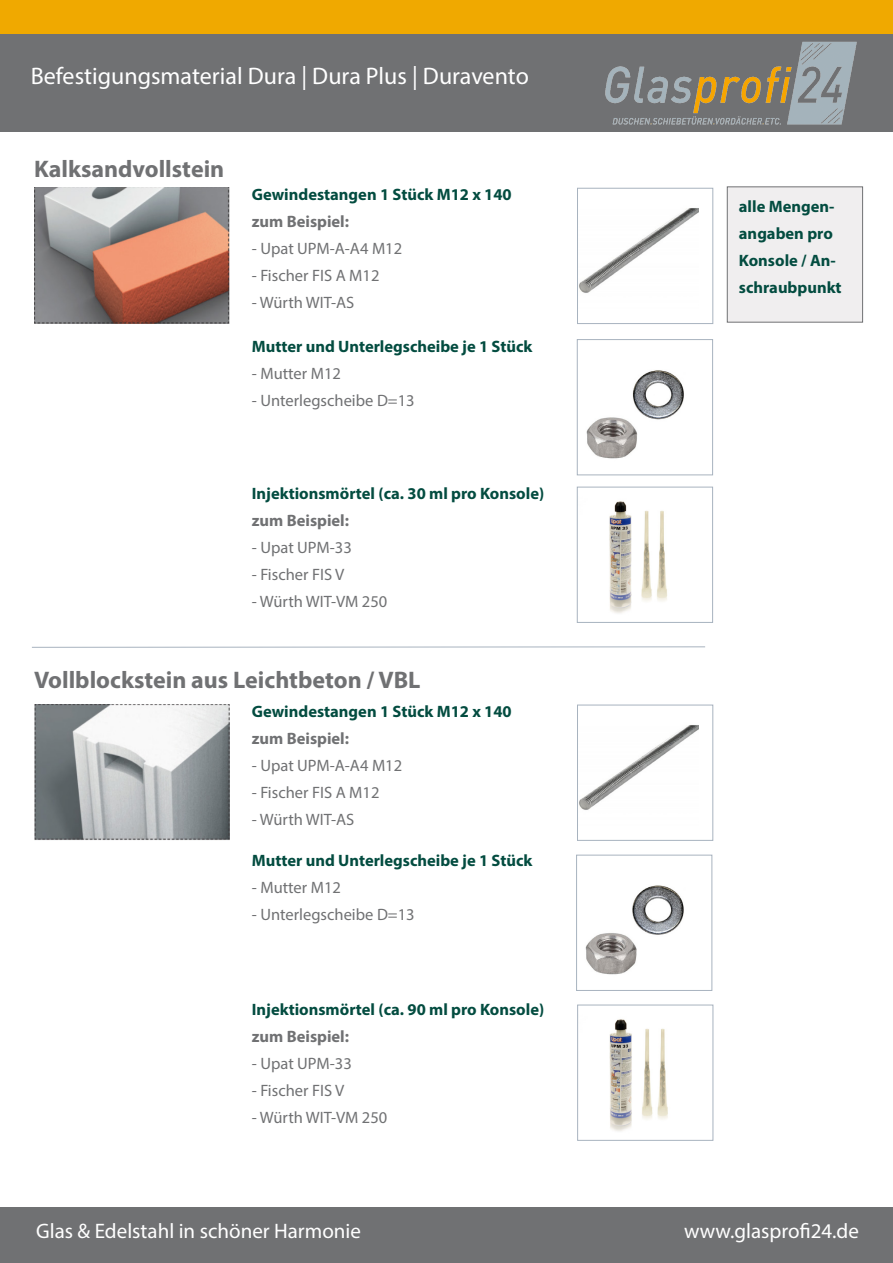
<style>
.page{position:relative;width:893px;height:1263px;background:#fff}
.page>*{position:absolute;margin:0;border:0;box-sizing:border-box;transform-origin:0 0}
.t1{font:700 24px "Myriad Pro";color:#707173}
.t2{font:24px "Myriad Pro";color:#fff}
.t3{font:21px "Myriad Pro";color:#fff}
.t4{font:700 16.5px/27px "Myriad Pro";color:#034c40}
.t5{font:16.5px "Myriad Pro";color:#707173}
.t6{font:700 16.5px "Myriad Pro";color:#707173}
</style>
<div class="page">
<div style="left:0;top:34px;width:893px;height:98px;background:#707173"></div>
<div style="left:0;top:0;width:893px;height:34px;background:#f0a900"></div>
<img style="left:605px;top:41px;width:252px;height:84px">
<div style="left:0;top:1208px;width:893px;height:55px;background:#707173"></div>
<img style="left:609px;top:501px;width:58px;height:112px">
<div style="left:577px;top:487px;width:136px;height:136px;border:1px solid #a8b3bf"></div>
<img style="left:579px;top:208px;width:120px;height:85px">
<div style="left:577px;top:188px;width:136px;height:136px;border:1px solid #a8b3bf"></div>
<img style="left:586px;top:370px;width:98px;height:89px">
<div style="left:577px;top:339px;width:136px;height:136px;border:1px solid #a8b3bf"></div>
<img style="left:609px;top:1019px;width:59px;height:112px">
<div style="left:577px;top:1005px;width:136px;height:136px;border:1px solid #a8b3bf"></div>
<img style="left:579px;top:725px;width:120px;height:85px">
<div style="left:577px;top:705px;width:136px;height:136px;border:1px solid #a8b3bf"></div>
<img style="left:585px;top:885px;width:99px;height:90px">
<div style="left:576px;top:855px;width:136px;height:136px;border:1px solid #a8b3bf"></div>
<img style="left:34px;top:188px;width:196px;height:136px">
<img style="left:34px;top:705px;width:196px;height:135px">
<div style="left:727px;top:186px;width:136px;height:137px;background:#f0eeef;border:1px solid #707173"></div>
<svg style="left:32px;top:646px;width:673px;height:2px"></svg>
<h1 class="t2" style="left:31px;top:61px;width:499px">Befestigungsmaterial Dura | Dura Plus | Duravento</h1>
<p class="t1" style="left:34px;top:153px;width:192px">Kalksandvollstein</p>
<p class="t4" style="left:252px;top:181px;width:261px">Gewindestangen 1 Stück M12 x 140</p>
<p class="t6" style="left:252px;top:211px;width:99px">zum Beispiel:</p>
<p class="t5" style="left:252px;top:239px;width:152px">- Upat UPM-A-A4 M12</p>
<p class="t5" style="left:252px;top:266px;width:129px">- Fischer FIS A M12</p>
<p class="t5" style="left:252px;top:293px;width:104px">- Würth WIT-AS</p>
<p class="t4" style="left:252px;top:332px;width:282px">Mutter und Unterlegscheibe je 1 Stück</p>
<p class="t5" style="left:252px;top:363px;width:91px">- Mutter M12</p>
<p class="t5" style="left:252px;top:390px;width:164px">- Unterlegscheibe D=13</p>
<p class="t4" style="left:252px;top:479px;width:294px">Injektionsmörtel (ca. 30 ml pro Konsole)</p>
<p class="t6" style="left:252px;top:510px;width:99px">zum Beispiel:</p>
<p class="t5" style="left:252px;top:537px;width:102px">- Upat UPM-33</p>
<p class="t5" style="left:252px;top:564px;width:94px">- Fischer FIS V</p>
<p class="t5" style="left:252px;top:591px;width:137px">- Würth WIT-VM 250</p>
<p class="t1" style="left:34px;top:665px;width:388px">Vollblockstein aus Leichtbeton / VBL</p>
<p class="t4" style="left:252px;top:697px;width:261px">Gewindestangen 1 Stück M12 x 140</p>
<p class="t6" style="left:252px;top:728px;width:99px">zum Beispiel:</p>
<p class="t5" style="left:252px;top:755px;width:152px">- Upat UPM-A-A4 M12</p>
<p class="t5" style="left:252px;top:782px;width:129px">- Fischer FIS A M12</p>
<p class="t5" style="left:252px;top:809px;width:104px">- Würth WIT-AS</p>
<p class="t4" style="left:252px;top:847px;width:282px">Mutter und Unterlegscheibe je 1 Stück</p>
<p class="t5" style="left:252px;top:878px;width:91px">- Mutter M12</p>
<p class="t5" style="left:252px;top:905px;width:164px">- Unterlegscheibe D=13</p>
<p class="t4" style="left:252px;top:995px;width:294px">Injektionsmörtel (ca. 90 ml pro Konsole)</p>
<p class="t6" style="left:252px;top:1025px;width:99px">zum Beispiel:</p>
<p class="t5" style="left:252px;top:1053px;width:102px">- Upat UPM-33</p>
<p class="t5" style="left:252px;top:1080px;width:94px">- Fischer FIS V</p>
<p class="t5" style="left:252px;top:1107px;width:137px">- Würth WIT-VM 250</p>
<p class="t4" style="left:739px;top:192px;width:104px">alle Mengen&shy;angaben pro<br>Konsole / An&shy;schraubpunkt</p>
<p class="t3" style="left:36px;top:1218px;width:326px">Glas &amp; Edelstahl in schöner Harmonie</p>
<p class="t3" style="left:684px;top:1218px;width:176px">www.glasprofi24.de</p>
</div>
